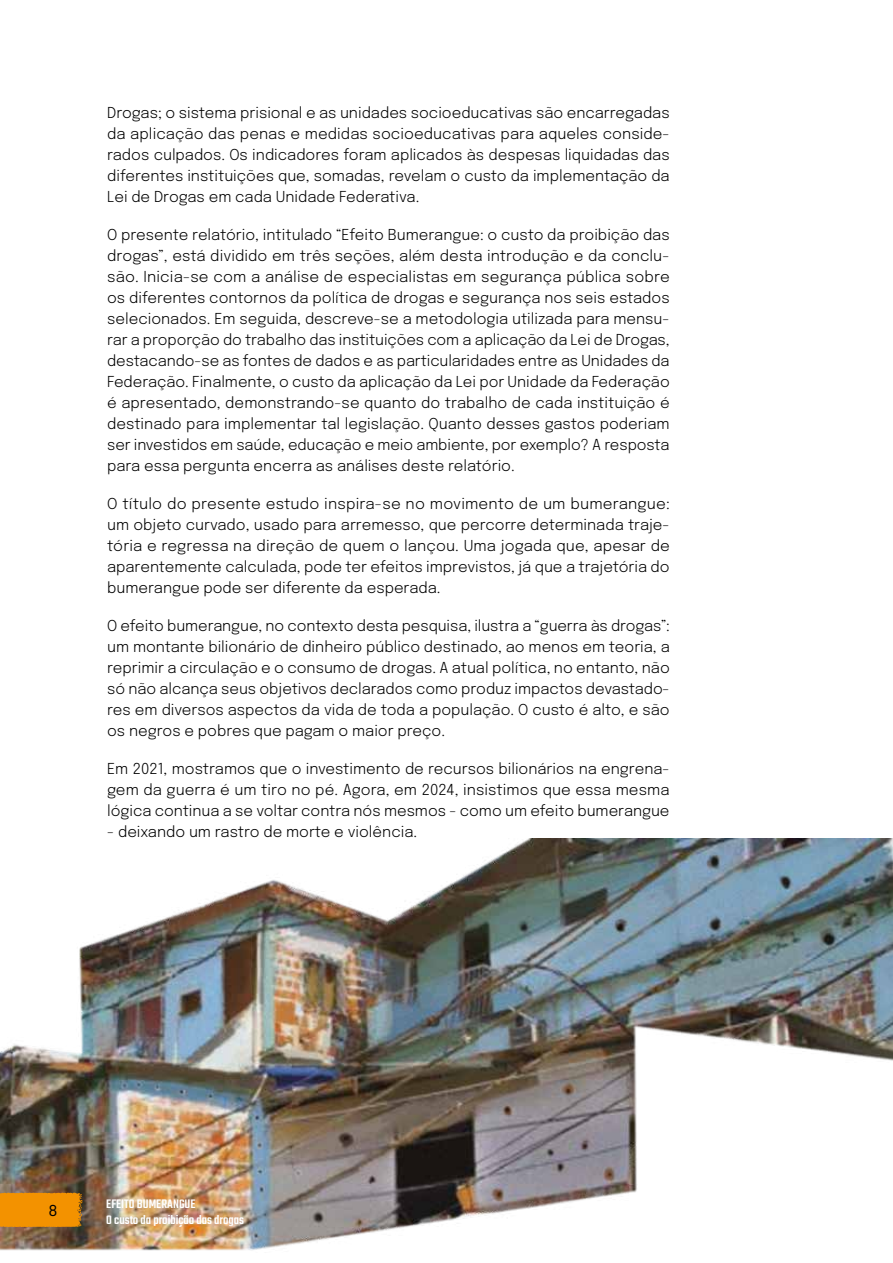
<style>
.page{position:relative;width:893px;height:1263px;background:#fff}
.page>*{position:absolute;margin:0;border:0;box-sizing:border-box;transform-origin:0 0}
.t1{font:300 15px/21px "Epilogue";color:#000;text-align:justify}
.t2{font:15px "Epilogue";color:#000}
.t3{font:500 13.5px/16.2px "Teko";color:#fff}
</style>
<div class="page">
<img style="left:0;top:839px;width:893px;height:412px">
<svg style="left:0;top:1193px;width:85px;height:34px;background:#e88c03"></svg>
<p class="t1" style="left:107px;top:101px;width:564px">Drogas; o sistema prisional e as unidades socioeducativas são encarregadas da aplicação das penas e medidas socioeducativas para aqueles conside&shy;rados culpados. Os indicadores foram aplicados às despesas liquidadas das diferentes instituições que, somadas, revelam o custo da implementação da Lei de Drogas em cada Unidade Federativa.</p>
<p class="t1" style="left:107px;top:223px;width:564px">O presente relatório, intitulado “Efeito Bumerangue: o custo da proibição das drogas”, está dividido em três seções, além desta introdução e da conclu&shy;são. Inicia-se com a análise de especialistas em segurança pública sobre os diferentes contornos da política de drogas e segurança nos seis estados selecionados. Em seguida, descreve-se a metodologia utilizada para mensu&shy;rar a proporção do trabalho das instituições com a aplicação da Lei de Drogas, destacando-se as fontes de dados e as particularidades entre as Unidades da Federação. Finalmente, o custo da aplicação da Lei por Unidade da Federação é apresentado, demonstrando-se quanto do trabalho de cada instituição é destinado para implementar tal legislação. Quanto desses gastos poderiam ser investidos em saúde, educação e meio ambiente, por exemplo? A resposta para essa pergunta encerra as análises deste relatório.</p>
<p class="t1" style="left:107px;top:492px;width:564px">O título do presente estudo inspira-se no movimento de um bumerangue: um objeto curvado, usado para arremesso, que percorre determinada traje&shy;tória e regressa na direção de quem o lançou. Uma jogada que, apesar de aparentemente calculada, pode ter efeitos imprevistos, já que a trajetória do bumerangue pode ser diferente da esperada.</p>
<p class="t1" style="left:107px;top:614px;width:564px">O efeito bumerangue, no contexto desta pesquisa, ilustra a “guerra às drogas”: um montante bilionário de dinheiro público destinado, ao menos em teoria, a reprimir a circulação e o consumo de drogas. A atual política, no entanto, não só não alcança seus objetivos declarados como produz impactos devastado&shy;res em diversos aspectos da vida de toda a população. O custo é alto, e são os negros e pobres que pagam o maior preço.</p>
<p class="t1" style="left:107px;top:757px;width:564px">Em 2021, mostramos que o investimento de recursos bilionários na engrena&shy;gem da guerra é um tiro no pé. Agora, em 2024, insistimos que essa mesma lógica continua a se voltar contra nós mesmos - como um efeito bumerangue</p>
<p class="t1" style="left:107px;top:820px;width:311px">- deixando um rastro de morte e violência.</p>
<p class="t2" style="left:49px;top:1200px;width:11px">8</p>
<p class="t3" style="left:106px;top:1197px;width:139px">EFEITO BUMERANGUE<br>O custo da proibição das drogas</p>
</div>
